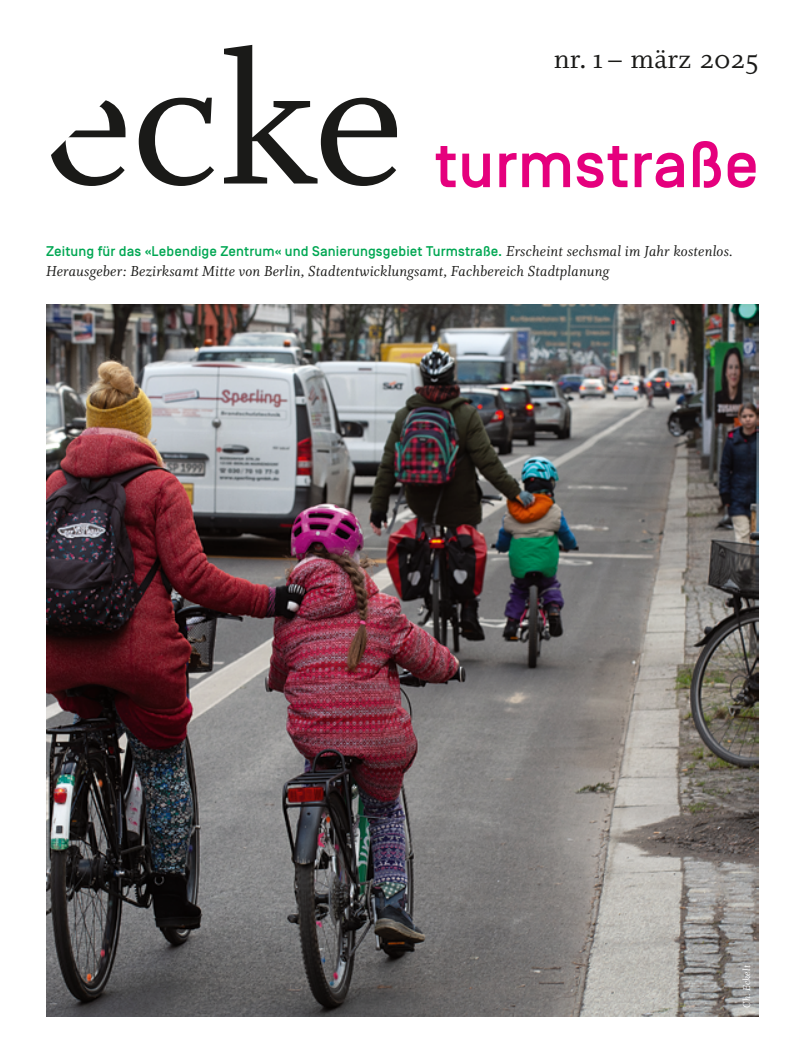
<style>
.page{position:relative;width:805px;height:1063px;background:#fff}
.page>*{position:absolute;margin:0;border:0;box-sizing:border-box;transform-origin:0 0}
.t1{font:206.25px "Whitman";color:#1a1a18}
.t2{font:500 65px "Simplon Norm";letter-spacing:.005em;color:#e5007d}
.t3{font:30.62px "Whitman";letter-spacing:.005em;color:#1a1a18}
.t4{font:italic 16.25px "Whitman";letter-spacing:.01em;color:#1a1a18}
.t5{font:500 14px "Simplon Norm";letter-spacing:.01em;color:#00a753}
.t6{font:italic 11.25px "Whitman";letter-spacing:.01em;color:#fff}
.s1{font-family:"Whitman";font-weight:400;font-style:italic;font-size:16.25px;color:#1a1a18}
</style>
<div class="page">
<img style="left:46px;top:305px;width:712px;height:712px">
<h1 class="t1" style="left:43px;top:7px;width:362px">ecke</h1>
<h3 class="t3" style="left:553px;top:41px;width:206px">nr. 1– märz 2025</h3>
<h2 class="t2" style="left:434px;top:130px;width:326px">turmstraße</h2>
<p class="t5" style="left:46px;top:244px;width:687px">Zeitung für das «Lebendige Zentrum« und Sanierungsgebiet Turmstraße. <span class="s1">Erscheint sechsmal im Jahr kostenlos.</span></p>
<p class="t4" style="left:46px;top:262px;width:564px">Herausgeber: Bezirksamt Mitte von Berlin, Stadtentwicklungsamt, Fachbereich Stadtplanung</p>
<p class="t6" style="left:740px;top:1008px;width:44px;rotate:-90deg">Ch. Eckelt</p>
</div>
